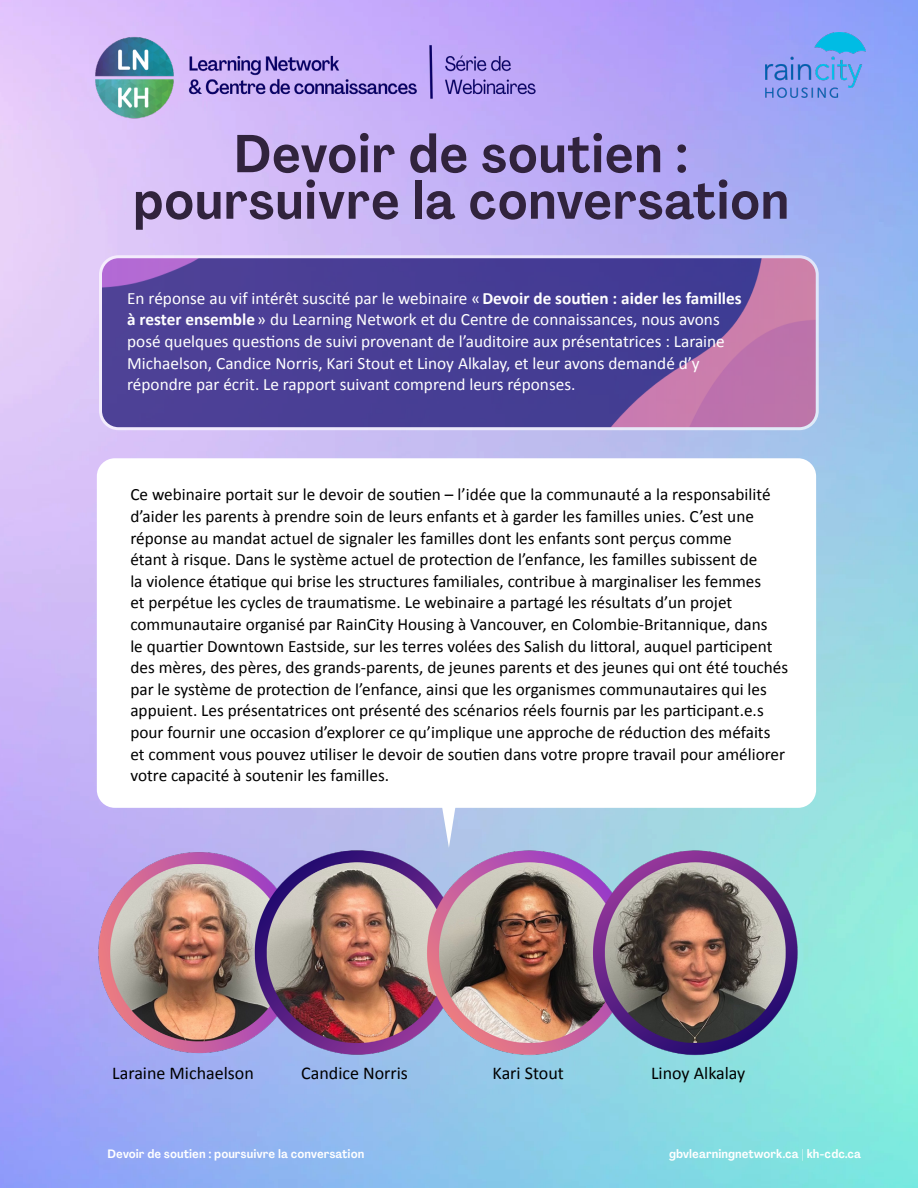
<style>
.page{position:relative;width:918px;height:1188px;background:#fff}
.page>*{position:absolute;margin:0;border:0;box-sizing:border-box;transform-origin:0 0}
.t1{font:700 52.5px/46.5px "Agrandir Text";color:#31233d;text-align:center}
.t2{font:18px "Calibri";color:#000}
.t3{font:17.25px/21.6px "Calibri";color:#000}
.t4{font:17.25px/21.6px "Calibri";color:#fff}
.t5{font:700 12px "Agrandir Text";color:#fff}
.s1{font-weight:700}
</style>
<div class="page">
<img style="left:0;top:0;width:917px;height:1187px">
<img style="left:100px;top:257px;width:717px;height:172px">
<div style="left:99px;top:255px;width:720px;height:175px;border:3px solid #fff;border-radius:18px"></div>
<img style="left:80px;top:18px;width:106px;height:110px">
<img style="left:765px;top:32px;width:101px;height:65px">
<img style="left:179px;top:19px;width:378px;height:99px">
<svg style="left:425px;top:808px;width:48px;height:22px"></svg>
<div style="left:97px;top:458px;width:719px;height:350px;background:#fff;border-radius:18px"></div>
<img style="left:67px;top:830px;width:762px;height:235px">
<h1 class="t1" style="left:133px;top:130px;width:658px">Devoir de soutien : poursuivre la conversation</h1>
<p class="t4" style="left:127px;top:287px;width:616px">En réponse au vif intérêt suscité par le webinaire «<span class="s1">Devoir de soutien : aider les familles à rester ensemble</span>» du Learning Network et du Centre de connaissances, nous avons posé quelques questions de suivi provenant de l’auditoire aux présentatrices : Laraine Michaelson, Candice Norris, Kari Stout et Linoy Alkalay, et leur avons demandé d’y répondre par écrit. Le rapport suivant comprend leurs réponses.</p>
<p class="t3" style="left:130px;top:483px;width:659px">Ce webinaire portait sur le devoir de soutien – l’idée que la communauté a la responsabilité d’aider les parents à prendre soin de leurs enfants et à garder les familles unies. C’est une réponse au mandat actuel de signaler les familles dont les enfants sont perçus comme<br>étant à risque. Dans le système actuel de protection de l’enfance, les familles subissent de<br>la violence étatique qui brise les structures familiales, contribue à marginaliser les femmes<br>et perpétue les cycles de traumatisme. Le webinaire a partagé les résultats d’un projet communautaire organisé par RainCity Housing à Vancouver, en Colombie-Britannique, dans<br>le quartier Downtown Eastside, sur les terres volées des Salish du littoral, auquel participent des mères, des pères, des grands-parents, de jeunes parents et des jeunes qui ont été touchés par le système de protection de l’enfance, ainsi que les organismes communautaires qui les appuient. Les présentatrices ont présenté des scénarios réels fournis par les participant.e.s pour fournir une occasion d’explorer ce qu’implique une approche de réduction des méfaits et comment vous pouvez utiliser le devoir de soutien dans votre propre travail pour améliorer votre capacité à soutenir les familles.</p>
<p class="t2" style="left:112px;top:1062px;width:143px">Laraine Michaelson</p>
<p class="t2" style="left:301px;top:1062px;width:108px">Candice Norris</p>
<p class="t2" style="left:493px;top:1062px;width:73px">Kari Stout</p>
<p class="t2" style="left:651px;top:1062px;width:96px">Linoy Alkalay</p>
<p class="t5" style="left:108px;top:1146px;width:258px">Devoir de soutien : poursuivre la conversation</p>
<p class="t5" style="left:669px;top:1146px;width:194px">gbvlearningnetwork.ca | kh-cdc.ca</p>
</div>
